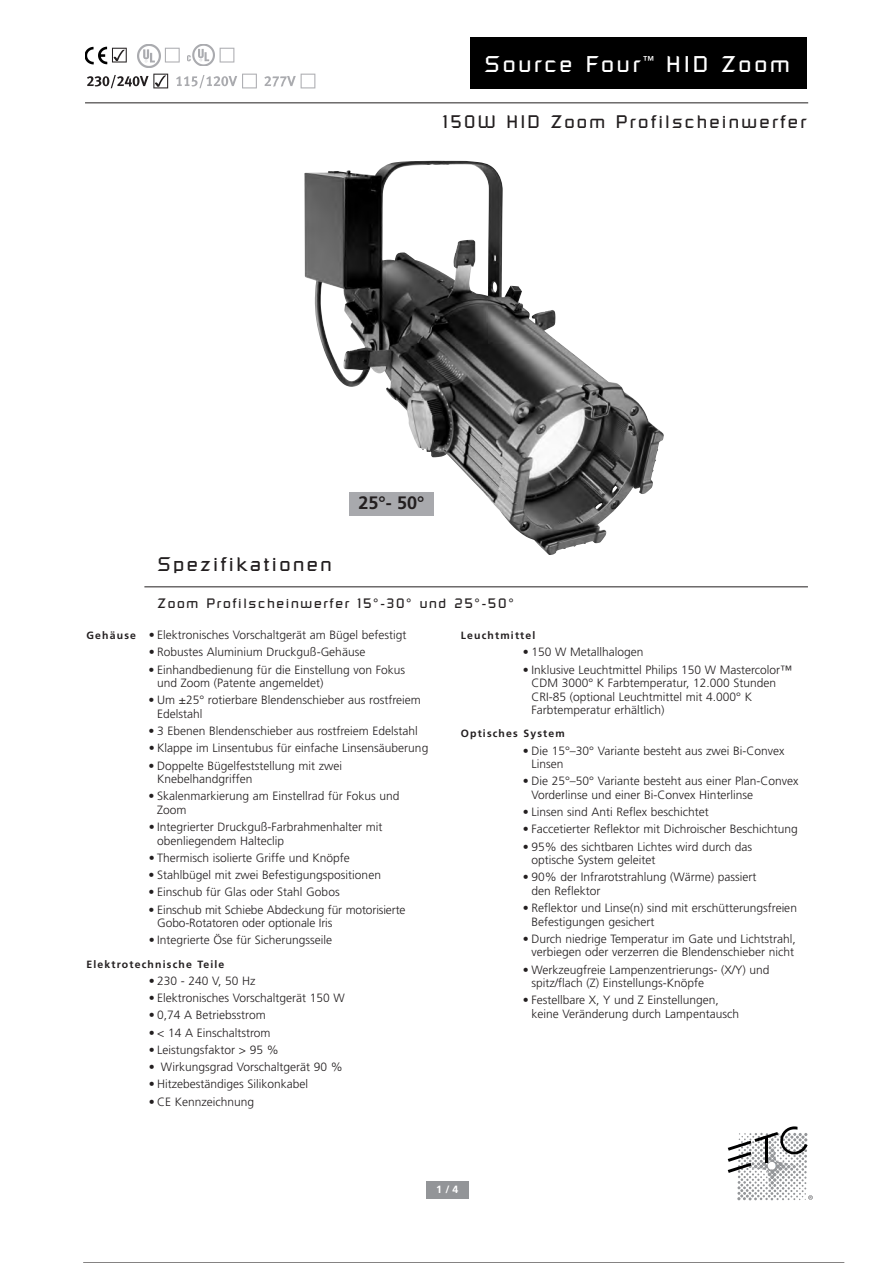
<style>
.page{position:relative;width:893px;height:1263px;background:#fff}
.page>*{position:absolute;margin:0;border:0;box-sizing:border-box;transform-origin:0 0}
.t1{font:22.5px "Russell Square";letter-spacing:.125em;color:#fff}
.t2{font:19.5px "Russell Square";letter-spacing:.125em;color:#231f20}
.t3{font:18px "Russell Square";letter-spacing:.125em;color:#231f20}
.t4{font:700 18px "Frutiger";color:#231f20}
.t5{font:13.5px "Russell Square";letter-spacing:.125em;color:#231f20}
.t6{font:300 12px/13.5px "Frutiger";color:#231f20}
.t7{font:700 10.5px "Frutiger";letter-spacing:.11em;color:#231f20}
.t8{font:700 10.5px "Frutiger";color:#fff}
.s1{font-weight:700;font-size:10.5px}
</style>
<div class="page">
<img style="left:304px;top:160px;width:360px;height:395px">
<div style="left:426px;top:1181px;width:42px;height:17px;background:#939598"></div>
<hr style="left:83px;top:1262px;width:761px;height:1px;background:#231f20">
<hr style="left:85px;top:103px;width:723px;height:1px;background:#231f20">
<hr style="left:144px;top:587px;width:664px;height:1px;background:#231f20">
<div style="left:349px;top:493px;width:85px;height:23px;background:#a8a9ad"></div>
<svg style="left:165px;top:48px;width:15px;height:15px"></svg>
<svg style="left:176px;top:74px;width:81px;height:14px"></svg>
<svg style="left:112px;top:48px;width:15px;height:15px"></svg>
<img style="left:187px;top:45px;width:27px;height:21px">
<svg style="left:220px;top:48px;width:14px;height:15px"></svg>
<img style="left:137px;top:45px;width:23px;height:22px">
<img style="left:85px;top:46px;width:23px;height:19px">
<svg style="left:87px;top:74px;width:81px;height:14px"></svg>
<svg style="left:264px;top:74px;width:51px;height:14px"></svg>
<svg style="left:728px;top:1126px;width:85px;height:74px"></svg>
<div style="left:470px;top:37px;width:336px;height:51px;background:#000"></div>
<h1 class="t1" style="left:484px;top:56px;width:307px">Source Four <sup>™</sup> HID Zoom</h1>
<h3 class="t3" style="left:443px;top:115px;width:365px">150W HID Zoom Profilscheinwerfer</h3>
<h2 class="t2" style="left:157px;top:557px;width:176px">Spezifikationen</h2>
<h3 class="t4" style="left:358px;top:496px;width:67px">25°- 50°</h3>
<p class="t5" style="left:157px;top:599px;width:358px">Zoom Profilscheinwerfer 15°-30° und 25°-50°</p>
<p class="t6" style="left:87px;top:629px;width:321px"><span class="s1">Gehäuse</span> • Elektronisches Vorschaltgerät am Bügel befestigt</p>
<p class="t6" style="left:149px;top:646px;width:218px">• Robustes Aluminium Druckguß-Gehäuse</p>
<p class="t6" style="left:157px;top:664px;width:249px;text-indent:-9px">• Einhandbedienung für die Einstellung von Fokus und Zoom (Patente angemeldet)</p>
<p class="t6" style="left:157px;top:694px;width:265px;text-indent:-9px">• Um ±25° rotierbare Blendenschieber aus rostfreiem<br>Edelstahl</p>
<p class="t6" style="left:149px;top:725px;width:271px">• 3 Ebenen Blendenschieber aus rostfreiem Edelstahl</p>
<p class="t6" style="left:149px;top:742px;width:281px">• Klappe im Linsentubus für einfache Linsensäuberung</p>
<p class="t6" style="left:157px;top:760px;width:187px;text-indent:-9px">• Doppelte Bügelfeststellung mit zwei<br>Knebelhandgriffen</p>
<p class="t6" style="left:157px;top:790px;width:244px;text-indent:-9px">• Skalenmarkierung am Einstellrad für Fokus und<br>Zoom</p>
<p class="t6" style="left:157px;top:821px;width:227px;text-indent:-9px">• Integrierter Druckguß-Farbrahmenhalter mit obenliegendem Halteclip</p>
<p class="t6" style="left:149px;top:852px;width:203px">• Thermisch isolierte Griffe und Knöpfe</p>
<p class="t6" style="left:149px;top:869px;width:234px">• Stahlbügel mit zwei Befestigungspositionen</p>
<p class="t6" style="left:149px;top:886px;width:193px">• Einschub für Glas oder Stahl Gobos</p>
<p class="t6" style="left:157px;top:904px;width:250px;text-indent:-9px">• Einschub mit Schiebe Abdeckung für motorisierte<br>Gobo-Rotatoren oder optionale Iris</p>
<p class="t6" style="left:149px;top:934px;width:185px">• Integrierte Öse für Sicherungsseile</p>
<p class="t7" style="left:87px;top:960px;width:139px">Elektrotechnische Teile</p>
<p class="t6" style="left:149px;top:975px;width:108px">• 230 - 240 V, 50 Hz</p>
<p class="t6" style="left:149px;top:992px;width:198px">• Elektronisches Vorschaltgerät 150 W</p>
<p class="t6" style="left:149px;top:1009px;width:119px">• 0,74 A Betriebsstrom</p>
<p class="t6" style="left:149px;top:1027px;width:123px">• &lt; 14 A Einschaltstrom</p>
<p class="t6" style="left:149px;top:1044px;width:132px">• Leistungsfaktor &gt; 95 %</p>
<p class="t6" style="left:149px;top:1061px;width:196px">• Wirkungsgrad Vorschaltgerät 90 %</p>
<p class="t6" style="left:149px;top:1078px;width:161px">• Hitzebeständiges Silikonkabel</p>
<p class="t6" style="left:149px;top:1096px;width:107px">• CE Kennzeichnung</p>
<p class="t7" style="left:461px;top:631px;width:76px">Leuchtmittel</p>
<p class="t6" style="left:523px;top:646px;width:122px">• 150 W Metallhalogen</p>
<p class="t6" style="left:531px;top:664px;width:262px;text-indent:-9px">• Inklusive Leuchtmittel Philips 150 W Mastercolor™ CDM 3000° K Farbtemperatur, 12.000 Stunden CRI-85 (optional Leuchtmittel mit 4.000° K Farbtemperatur erhältlich)</p>
<p class="t7" style="left:461px;top:729px;width:106px">Optisches System</p>
<p class="t6" style="left:531px;top:745px;width:254px;text-indent:-9px">• Die 15°–30° Variante besteht aus zwei Bi-Convex<br>Linsen</p>
<p class="t6" style="left:531px;top:775px;width:268px;text-indent:-9px">• Die 25°–50° Variante besteht aus einer Plan-Convex<br>Vorderlinse und einer Bi-Convex Hinterlinse</p>
<p class="t6" style="left:523px;top:806px;width:187px">• Linsen sind Anti Reflex beschichtet</p>
<p class="t6" style="left:523px;top:823px;width:276px">• Faccetierter Reflektor mit Dichroischer Beschichtung</p>
<p class="t6" style="left:531px;top:841px;width:222px;text-indent:-9px">• 95% des sichtbaren Lichtes wird durch das optische System geleitet</p>
<p class="t6" style="left:531px;top:871px;width:227px;text-indent:-9px">• 90% der Infrarotstrahlung (Wärme) passiert den Reflektor</p>
<p class="t6" style="left:531px;top:902px;width:267px;text-indent:-9px">• Reflektor und Linse(n) sind mit erschütterungsfreien<br>Befestigungen gesichert</p>
<p class="t6" style="left:523px;top:933px;width:275px;text-align:center">• Durch niedrige Temperatur im Gate und Lichtstrahl, verbiegen oder verzerren die Blendenschieber nicht</p>
<p class="t6" style="left:531px;top:964px;width:239px;text-indent:-9px">• Werkzeugfreie Lampenzentrierungs- (X/Y) und spitz/flach (Z) Einstellungs-Knöpfe</p>
<p class="t6" style="left:531px;top:994px;width:209px;text-indent:-9px">• Festellbare X, Y und Z Einstellungen, keine Veränderung durch Lampentausch</p>
<p class="t8" style="left:436px;top:1185px;width:24px">1 / 4</p>
</div>
